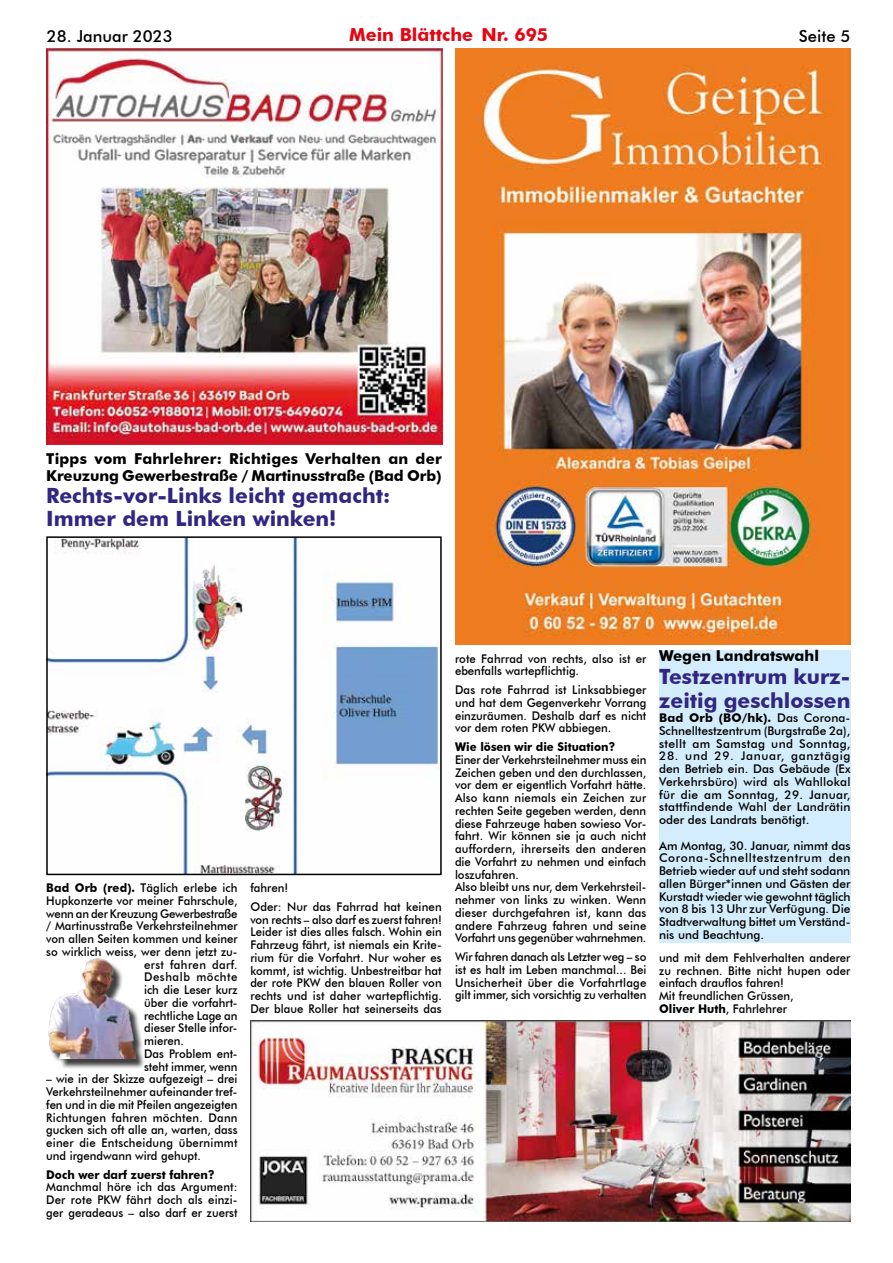
<style>
.page{position:relative;width:893px;height:1263px;background:#fff}
.page>*{position:absolute;margin:0;border:0;box-sizing:border-box;transform-origin:0 0}
.t1{font:700 21px/22.5px "Futura BT";color:#312783}
.t2{font:700 18px "Futura BT";color:#e30613}
.t3{font:500 16.5px "Futura BT";color:#000}
.t4{font:700 15px/16.5px "Futura BT";color:#000}
.t5{font:500 12px/12.8px "Futura BT";color:#000;text-align:justify;scale:.95 1}
.t6{font:500 12px/12.8px "Futura BT";color:#000;text-align:justify}
.t7{font:700 12px "Futura BT";color:#000;scale:.95 1}
.t8{font:500 12px "Futura BT";letter-spacing:.035em;color:#000;scale:.95 1}
.t9{font:500 12px "Futura BT";letter-spacing:.05em;color:#000;scale:.95 1}
.s1{font-weight:700}
</style>
<div class="page">
<img style="left:251px;top:1020px;width:599px;height:201px">
<img style="left:49px;top:539px;width:390px;height:333px">
<div style="left:46px;top:536px;width:396px;height:339px;border:2px solid #000"></div>
<div style="left:50px;top:960px;width:95px;height:109px;background:#000;opacity:.75"></div>
<img style="left:48px;top:958px;width:88px;height:100px">
<img style="left:455px;top:48px;width:395px;height:596px">
<img style="left:47px;top:48px;width:395px;height:397px">
<div style="left:659px;top:650px;width:191px;height:293px;background:#d4edfc"></div>
<h3 class="t3" style="left:47px;top:26px;width:127px">28. Januar 2023</h3>
<h2 class="t2" style="left:349px;top:24px;width:201px">Mein Blättche Nr. 695</h2>
<h3 class="t3" style="left:799px;top:26px;width:53px">Seite 5</h3>
<p class="t4" style="left:46px;top:450px;width:397px">Tipps vom Fahrlehrer: Richtiges Verhalten an der<br>Kreuzung Gewerbestraße / Martinusstraße (Bad Orb)</p>
<h1 class="t1" style="left:46px;top:484px;width:346px">Rechts-vor-Links leicht gemacht:<br>Immer dem Linken winken!</h1>
<p class="t5" style="left:46px;top:881px;width:203px"><span class="s1">Bad Orb (red).</span> Täglich erlebe ich</p>
<p class="t5" style="left:46px;top:894px;width:203px">Hupkonzerte vor meiner Fahrschule,</p>
<p class="t5" style="left:46px;top:907px;width:203px">wenn an der Kreuzung Gewerbestraße</p>
<p class="t5" style="left:46px;top:919px;width:203px">/ Martinusstraße Verkehrsteilnehmer</p>
<p class="t5" style="left:46px;top:932px;width:203px">von allen Seiten kommen und keiner</p>
<p class="t5" style="left:46px;top:945px;width:203px">so wirklich weiss, wer denn jetzt zu-</p>
<p class="t8" style="left:144px;top:957px;width:100px">erst fahren darf.</p>
<p class="t9" style="left:144px;top:970px;width:100px">Deshalb möchte</p>
<p class="t5" style="left:144px;top:983px;width:100px">ich die Leser kurz</p>
<p class="t5" style="left:144px;top:996px;width:100px">über die vorfahrt-</p>
<p class="t5" style="left:144px;top:1009px;width:100px">rechtliche Lage an</p>
<p class="t5" style="left:144px;top:1021px;width:100px">dieser Stelle infor-</p>
<p class="t5" style="left:144px;top:1034px;width:44px">mieren.</p>
<p class="t5" style="left:144px;top:1047px;width:100px">Das Problem ent-</p>
<p class="t5" style="left:144px;top:1060px;width:100px">steht immer, wenn</p>
<p class="t5" style="left:46px;top:1072px;width:203px">– wie in der Skizze aufgezeigt – drei Verkehrsteilnehmer aufeinander tref&shy;fen und in die mit Pfeilen angezeigten Richtungen fahren möchten. Dann gucken sich oft alle an, warten, dass einer die Entscheidung übernimmt und irgendwann wird gehupt.</p>
<p class="t7" style="left:46px;top:1167px;width:179px">Doch wer darf zuerst fahren?</p>
<p class="t5" style="left:46px;top:1180px;width:203px">Manchmal höre ich das Argument:<br>Der rote PKW fährt doch als einzi&shy;ger geradeaus – also darf er zuerst</p>
<p class="t5" style="left:250px;top:878px;width:203px;line-height:18.8px">fahren!<br>Oder: Nur das Fahrrad hat keinen</p>
<p class="t5" style="left:250px;top:913px;width:203px">von rechts – also darf es zuerst fahren!<br>Leider ist dies alles falsch. Wohin ein Fahrzeug fährt, ist niemals ein Krite&shy;rium für die Vorfahrt. Nur woher es kommt, ist wichtig. Unbestreitbar hat der rote PKW den blauen Roller von rechts und ist daher wartepflichtig.<br>Der blaue Roller hat seinerseits das</p>
<p class="t4" style="left:659px;top:648px;width:161px">Wegen Landratswahl</p>
<h1 class="t1" style="left:659px;top:664px;width:193px;line-height:24px">Testzentrum kurz&shy;zeitig geschlossen</h1>
<p class="t6" style="left:659px;top:711px;width:193px"><span class="s1">Bad Orb (BO/hk).</span> Das Corona-Schnelltestzentrum (Burgstraße 2a), stellt am Samstag und Sonntag,</p>
<p class="t6" style="left:659px;top:750px;width:193px">28. und 29. Januar, ganztägig den Betrieb ein. Das Gebäude (Ex Verkehrsbüro) wird als Wahllokal für die am Sonntag, 29. Januar, stattfindende Wahl der Landrätin oder des Landrats benötigt.</p>
<p class="t6" style="left:659px;top:839px;width:193px">Am Montag, 30. Januar, nimmt das Corona-Schnelltestzentrum den Betrieb wieder auf und steht sodann allen Bürger*innen und Gästen der Kurstadt wieder wie gewohnt täglich von 8 bis 13 Uhr zur Verfügung. Die Stadtverwaltung bittet um Verständ&shy;nis und Beachtung.</p>
<p class="t5" style="left:455px;top:652px;width:203px">rote Fahrrad von rechts, also ist er ebenfalls wartepflichtig.</p>
<p class="t5" style="left:455px;top:683px;width:203px">Das rote Fahrrad ist Linksabbieger und hat dem Gegenverkehr Vorrang einzuräumen. Deshalb darf es nicht vor dem roten PKW abbiegen.</p>
<p class="t7" style="left:455px;top:739px;width:170px">Wie lösen wir die Situation?</p>
<p class="t5" style="left:455px;top:753px;width:203px;text-align:left">Einer der Verkehrsteilnehmer muss ein Zeichen geben und den durchlassen, vor dem er eigentlich Vorfahrt hätte.<br>Also kann niemals ein Zeichen zur rechten Seite gegeben werden, denn diese Fahrzeuge haben sowieso Vor&shy;fahrt. Wir können sie ja auch nicht auffordern, ihrerseits den anderen die Vorfahrt zu nehmen und einfach loszufahren.<br>Also bleibt uns nur, dem Verkehrsteil&shy;nehmer von links zu winken. Wenn dieser durchgefahren ist, kann das andere Fahrzeug fahren und seine Vorfahrt uns gegenüber wahrnehmen.</p>
<p class="t5" style="left:455px;top:950px;width:203px">Wir fahren danach als Letzter weg – so ist es halt im Leben manchmal... Bei Unsicherheit über die Vorfahrtlage gilt immer, sich vorsichtig zu verhalten</p>
<p class="t5" style="left:659px;top:951px;width:203px;text-align:left">und mit dem Fehlverhalten anderer zu rechnen. Bitte nicht hupen oder einfach drauflos fahren!<br>Mit freundlichen Grüssen,<br><span class="s1">Oliver Huth</span>, Fahrlehrer</p>
</div>
